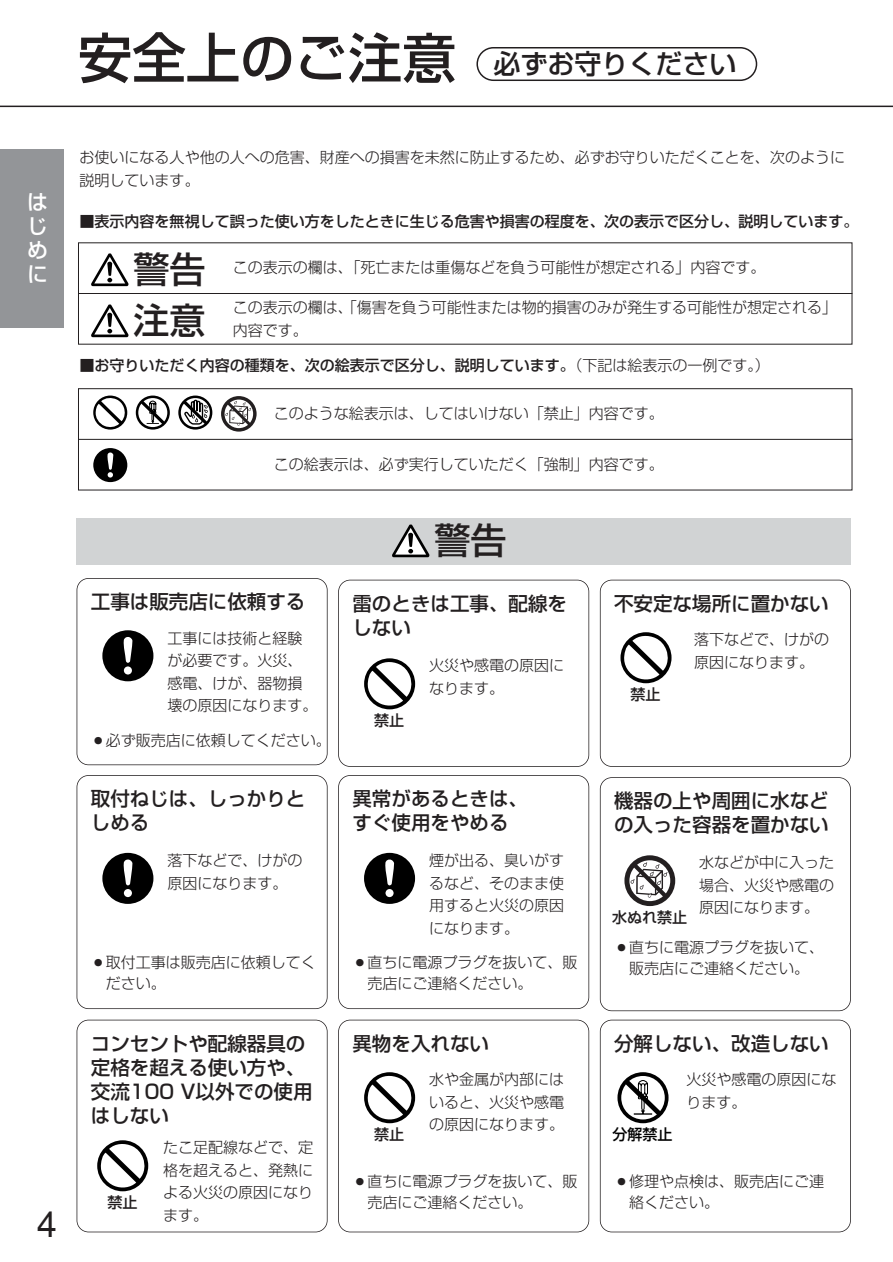
<style>
.page{position:relative;width:893px;height:1262px;background:#fff}
.page>*{position:absolute;margin:0;border:0;box-sizing:border-box;transform-origin:0 0}
.t1{font:500 36px/51px "Shin Go";color:#231f20}
.t2{font:36px "Helvetica";color:#231f20}
.t3{font:500 27px "Shin Go";color:#231f20}
.t4{font:500 21px/24px "Shin Go";color:#fff;text-align:justify}
.t5{font:500 19.5px/24px "Shin Go";color:#231f20}
.t6{font:300 15px/22.5px "Shin Go";color:#231f20}
.t7{font:500 15px "Shin Go";color:#231f20}
.t8{font:500 15px "Shin Go";color:#000}
.s1{font-size:54px}
.s2{font-weight:300}
</style>
<div class="page">
<hr style="left:0;top:106px;width:892px;height:1px;background:#231f20">
<div style="left:0;top:149px;width:64px;height:178px;background:#939598"></div>
<svg style="left:476px;top:47px;width:281px;height:34px"></svg>
<div style="left:77px;top:518px;width:773px;height:46px;background:#d1d3d4"></div>
<svg style="left:392px;top:524px;width:38px;height:33px"></svg>
<div style="left:77px;top:578px;width:250px;height:187px;border:2px solid #231f20;border-radius:12px"></div>
<div style="left:102px;top:630px;width:51px;height:51px;background:#000;border-radius:50%"></div>
<div style="left:124px;top:666px;width:8px;height:8px;background:#fff;border-radius:50%"></div>
<svg style="left:123px;top:637px;width:9px;height:26px"></svg>
<div style="left:600px;top:1019px;width:250px;height:213px;border:2px solid #231f20;border-radius:12px"></div>
<svg style="left:617px;top:1072px;width:51px;height:51px"></svg>
<div style="left:338px;top:775px;width:251px;height:234px;border:2px solid #231f20;border-radius:12px"></div>
<div style="left:364px;top:853px;width:51px;height:51px;background:#000;border-radius:50%"></div>
<div style="left:385px;top:889px;width:8px;height:8px;background:#fff;border-radius:50%"></div>
<svg style="left:385px;top:859px;width:9px;height:26px"></svg>
<div style="left:77px;top:775px;width:250px;height:234px;border:2px solid #231f20;border-radius:12px"></div>
<div style="left:102px;top:853px;width:51px;height:51px;background:#000;border-radius:50%"></div>
<div style="left:124px;top:889px;width:8px;height:8px;background:#fff;border-radius:50%"></div>
<svg style="left:123px;top:859px;width:9px;height:26px"></svg>
<div style="left:600px;top:777px;width:250px;height:234px;border:2px solid #231f20;border-radius:12px"></div>
<svg style="left:624px;top:855px;width:51px;height:51px"></svg>
<div style="left:78px;top:388px;width:774px;height:102px;border:1px solid #231f20"></div>
<svg style="left:93px;top:395px;width:34px;height:34px"></svg>
<svg style="left:95px;top:397px;width:30px;height:31px"></svg>
<div style="left:93px;top:448px;width:34px;height:34px;background:#000;border-radius:50%"></div>
<svg style="left:107px;top:452px;width:6px;height:25px"></svg>
<svg style="left:136px;top:395px;width:34px;height:34px"></svg>
<svg style="left:178px;top:395px;width:34px;height:34px"></svg>
<hr style="left:78px;top:439px;width:774px;height:1px;background:#231f20">
<svg style="left:91px;top:253px;width:38px;height:33px"></svg>
<svg style="left:91px;top:304px;width:38px;height:33px"></svg>
<hr style="left:78px;top:293px;width:774px;height:1px;background:#231f20">
<div style="left:338px;top:1019px;width:251px;height:213px;border:2px solid #231f20;border-radius:12px"></div>
<div style="left:364px;top:1072px;width:51px;height:51px;background:#000;border-radius:50%"></div>
<svg style="left:367px;top:1074px;width:45px;height:46px"></svg>
<div style="left:338px;top:579px;width:251px;height:188px;border:2px solid #231f20;border-radius:12px"></div>
<svg style="left:364px;top:658px;width:51px;height:51px"></svg>
<svg style="left:367px;top:661px;width:45px;height:46px"></svg>
<div style="left:600px;top:579px;width:250px;height:188px;border:2px solid #231f20;border-radius:12px"></div>
<svg style="left:620px;top:632px;width:51px;height:51px"></svg>
<svg style="left:623px;top:634px;width:45px;height:46px"></svg>
<div style="left:77px;top:1019px;width:250px;height:213px;border:2px solid #231f20;border-radius:12px"></div>
<svg style="left:97px;top:1140px;width:51px;height:51px"></svg>
<svg style="left:100px;top:1142px;width:45px;height:46px"></svg>
<svg style="left:221px;top:396px;width:35px;height:35px"></svg>
<h2 class="t3" style="left:78px;top:54px;width:660px"><span class="s1">安全上のご注意</span> 必ずお守りください</h2>
<h3 class="t4" style="left:27px;top:192px;width:22px">はじめに</h3>
<h1 class="t2" style="left:37px;top:1211px;width:22px">4</h1>
<p class="t6" style="left:80px;top:148px;width:767px">お使いになる人や他の人への危害、財産への損害を未然に防止するため、必ずお守りいただくことを、次のように説明しています。</p>
<p class="t7" style="left:80px;top:216px;width:780px">■表示内容を無視して誤った使い方をしたときに生じる危害や損害の程度を、次の表示で区分し、説明しています。</p>
<p class="t6" style="left:233px;top:259px;width:534px">この表示の欄は、「死亡または重傷などを負う可能性が想定される」内容です。</p>
<p class="t6" style="left:233px;top:298px;width:606px">この表示の欄は、「傷害を負う可能性または物的損害のみが発生する可能性が想定される」内容です。</p>
<h1 class="t1" style="left:133px;top:248px;width:74px">警告注意</h1>
<p class="t7" style="left:80px;top:359px;width:691px">■お守りいただく内容の種類を、次の絵表示で区分し、説明しています。<span class="s2">（下記は絵表示の一例です。）</span></p>
<p class="t6" style="left:274px;top:404px;width:391px">このような絵表示は、してはいけない「禁止」内容です。</p>
<p class="t6" style="left:274px;top:455px;width:391px">この絵表示は、必ず実行していただく「強制」内容です。</p>
<h3 class="t5" style="left:91px;top:592px;width:216px">工事は販売店に依頼する</h3>
<p class="t6" style="left:167px;top:628px;width:151px">工事には技術と経験が必要です。火災、感電、けが、器物損壊の原因になります。</p>
<p class="t6" style="left:91px;top:731px;width:242px">○必ず販売店に依頼してください。</p>
<h3 class="t5" style="left:91px;top:789px;width:216px">取付ねじは、しっかりとしめる</h3>
<p class="t6" style="left:167px;top:851px;width:137px">落下などで、けがの原因になります。</p>
<p class="t6" style="left:106px;top:954px;width:211px;line-height:21px;text-indent:-15px">○取付工事は販売店に依頼してください。</p>
<h3 class="t5" style="left:91px;top:1033px;width:223px">コンセントや配線器具の定格を超える使い方や、交流100 V以外での使用はしない</h3>
<p class="t7" style="left:107px;top:1196px;width:32px">禁止</p>
<p class="t6" style="left:163px;top:1138px;width:151px;text-align:justify">たこ足配線などで、定格を超えると、発熱による火災の原因になります。</p>
<h1 class="t1" style="left:434px;top:519px;width:74px">警告</h1>
<h3 class="t5" style="left:352px;top:593px;width:216px">雷のときは工事、配線をしない</h3>
<p class="t7" style="left:374px;top:715px;width:32px">禁止</p>
<p class="t6" style="left:429px;top:656px;width:136px">火災や感電の原因になります。</p>
<h3 class="t5" style="left:352px;top:789px;width:177px">異常があるときは、すぐ使用をやめる</h3>
<p class="t6" style="left:429px;top:851px;width:136px;text-align:justify">煙が出る、臭いがするなど、そのまま使用すると火災の原因になります。</p>
<p class="t6" style="left:367px;top:954px;width:211px;line-height:21px;text-indent:-15px">○直ちに電源プラグを抜いて、販売店にご連絡ください。</p>
<h3 class="t5" style="left:352px;top:1033px;width:138px">異物を入れない</h3>
<p class="t7" style="left:374px;top:1128px;width:32px">禁止</p>
<p class="t6" style="left:429px;top:1070px;width:136px;text-align:justify">水や金属が内部にはいると、火災や感電の原因になります。</p>
<p class="t6" style="left:367px;top:1173px;width:212px;line-height:21px;text-indent:-15px">○直ちに電源プラグを抜いて、販売店にご連絡ください。</p>
<h3 class="t5" style="left:614px;top:593px;width:216px">不安定な場所に置かない</h3>
<p class="t7" style="left:630px;top:689px;width:32px">禁止</p>
<p class="t6" style="left:694px;top:630px;width:136px">落下などで、けがの原因になります。</p>
<h3 class="t5" style="left:614px;top:791px;width:216px">機器の上や周囲に水などの入った容器を置かない</h3>
<p class="t6" style="left:699px;top:853px;width:137px;text-align:justify">水などが中に入った場合、火災や感電の原因になります。</p>
<p class="t6" style="left:614px;top:939px;width:211px;line-height:21px;text-align:center">○直ちに電源プラグを抜いて、販売店にご連絡ください。</p>
<p class="t7" style="left:612px;top:912px;width:77px">水ぬれ禁止</p>
<h3 class="t5" style="left:614px;top:1033px;width:216px">分解しない、改造しない</h3>
<p class="t8" style="left:612px;top:1128px;width:62px">分解禁止</p>
<p class="t6" style="left:686px;top:1070px;width:151px">火災や感電の原因になります。</p>
<p class="t6" style="left:629px;top:1172px;width:197px;line-height:21px;text-indent:-15px">○修理や点検は、販売店にご連絡ください。</p>
</div>
